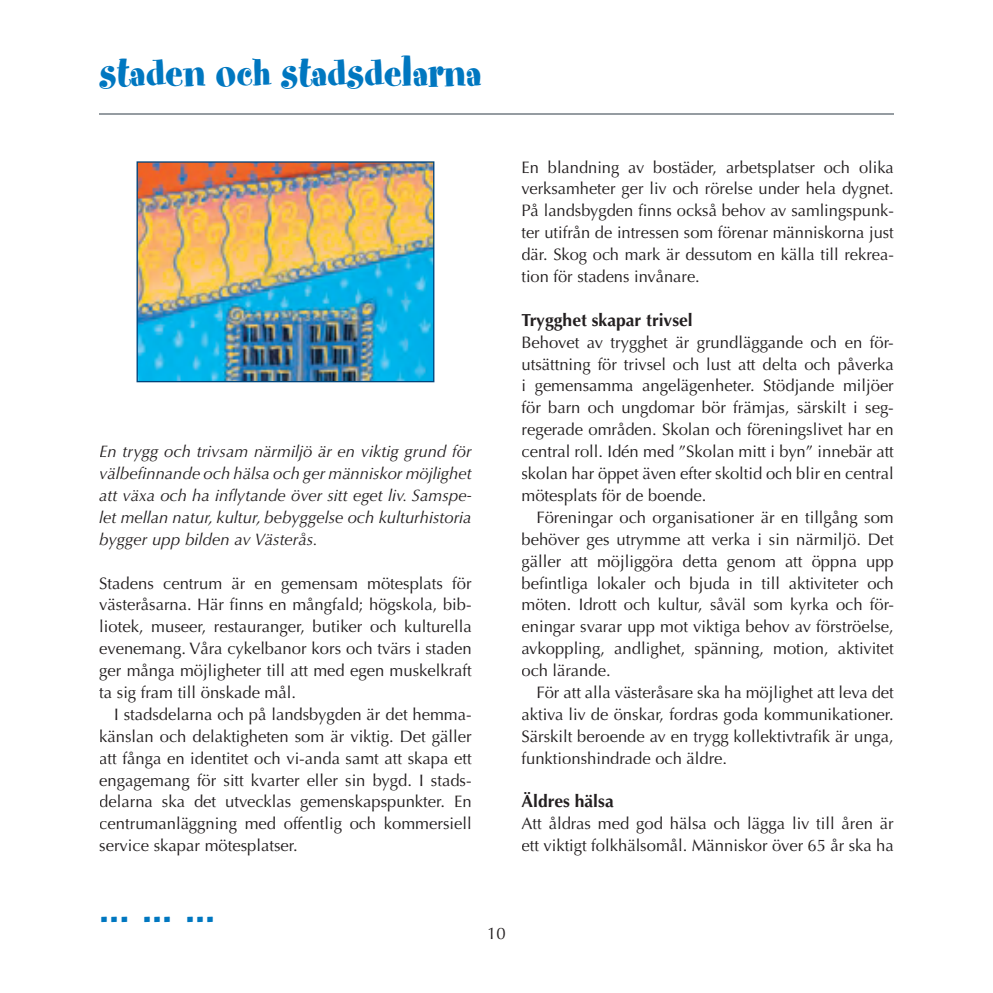
<style>
.page{position:relative;width:993px;height:993px;background:#fff}
.page>*{position:absolute;margin:0;border:0;box-sizing:border-box;transform-origin:0 0}
.t1{font:45.5px "Spumoni LP";color:#0077c0}
.t2{font:43.75px "Formata";color:#0077c0}
.t3{font:700 17.5px "Optima";color:#231f20}
.t4{font:16.62px/21.9px "Optima";color:#231f20;text-align:justify}
.t5{font:italic 16.62px/21.9px "Optima";color:#231f20;text-align:justify}
</style>
<div class="page">
<hr style="left:99px;top:113px;width:794px;height:2px;background:#959ca1">
<img style="left:138px;top:163px;width:295px;height:218px">
<hr style="left:136px;top:162px;width:2px;height:219px;background:#00447b">
<hr style="left:137px;top:381px;width:296px;height:1px;background:#00447b">
<hr style="left:433px;top:162px;width:1px;height:219px;background:#00447b">
<hr style="left:137px;top:161px;width:296px;height:2px;background:#00447b">
<h1 class="t1" style="left:99px;top:49px;width:384px">staden och stadsdelarna</h1>
<p class="t5" style="left:99px;top:440px;width:374px">En trygg och trivsam närmiljö är en viktig grund för välbefinnande och hälsa och ger människor möjlighet att växa och ha inflytande över sitt eget liv. Samspe&shy;let mellan natur, kultur, bebyggelse och kultur historia bygger upp bilden av Västerås.</p>
<p class="t4" style="left:99px;top:572px;width:374px">Stadens centrum är en gemensam mötesplats för västeråsarna. Här finns en mångfald; högskola, bib&shy;liotek, museer, restauranger, butiker och kulturella evenemang. Våra cykelbanor kors och tvärs i staden ger många möjligheter till att med egen muskelkraft ta sig fram till önskade mål.</p>
<p class="t4" style="left:99px;top:703px;width:374px;text-indent:15px">I stadsdelarna och på landsbygden är det hemma&shy;känslan och delaktigheten som är viktig. Det gäller att fånga en identitet och vi-anda samt att skapa ett engagemang för sitt kvarter eller sin bygd. I stads&shy;delarna ska det utvecklas gemenskapspunkter. En centrumanläggning med offentlig och kommersiell service skapar mötesplatser.</p>
<p class="t4" style="left:521px;top:156px;width:374px">En blandning av bostäder, arbetsplatser och olika verksamheter ger liv och rörelse under hela dygnet.<br>På landsbygden finns också behov av samlingspunk&shy;ter utifrån de intressen som förenar människorna just där. Skog och mark är dessutom en källa till rekrea&shy;tion för stadens invånare.</p>
<p class="t3" style="left:521px;top:309px;width:173px">Trygghet skapar trivsel</p>
<p class="t4" style="left:521px;top:331px;width:374px">Behovet av trygghet är grundläggande och en för&shy;utsättning för trivsel och lust att delta och påverka i gemensamma angelägenheter. Stödjande miljöer för barn och ungdomar bör främjas, särskilt i seg&shy;regerade områden. Skolan och föreningslivet har en central roll. Idén med ”Skolan mitt i byn” innebär att skolan har öppet även efter skoltid och blir en central mötesplats för de boende.</p>
<p class="t4" style="left:521px;top:506px;width:374px;text-indent:15px">Föreningar och organisationer är en tillgång som behöver ges utrymme att verka i sin närmiljö. Det gäller att möjliggöra detta genom att öppna upp befintliga lokaler och bjuda in till aktiviteter och möten. Idrott och kultur, såväl som kyrka och för&shy;eningar svarar upp mot viktiga behov av förströelse, avkoppling, andlighet, spänning, motion, aktivitet och lärande.</p>
<p class="t4" style="left:521px;top:681px;width:374px;text-indent:15px">För att alla västeråsare ska ha möjlighet att leva det aktiva liv de önskar, fordras goda kommunikationer.<br>Särskilt beroende av en trygg kollektivtrafik är unga, funktionshindrade och äldre.</p>
<p class="t3" style="left:521px;top:791px;width:94px">Äldres hälsa</p>
<p class="t4" style="left:521px;top:812px;width:374px">Att åldras med god hälsa och lägga liv till åren är ett viktigt folkhälsomål. Människor över 65 år ska ha</p>
<h2 class="t2" style="left:99px;top:879px;width:117px">... ... ...</h2>
<p class="t4" style="left:487px;top:922px;width:20px">10</p>
</div>
